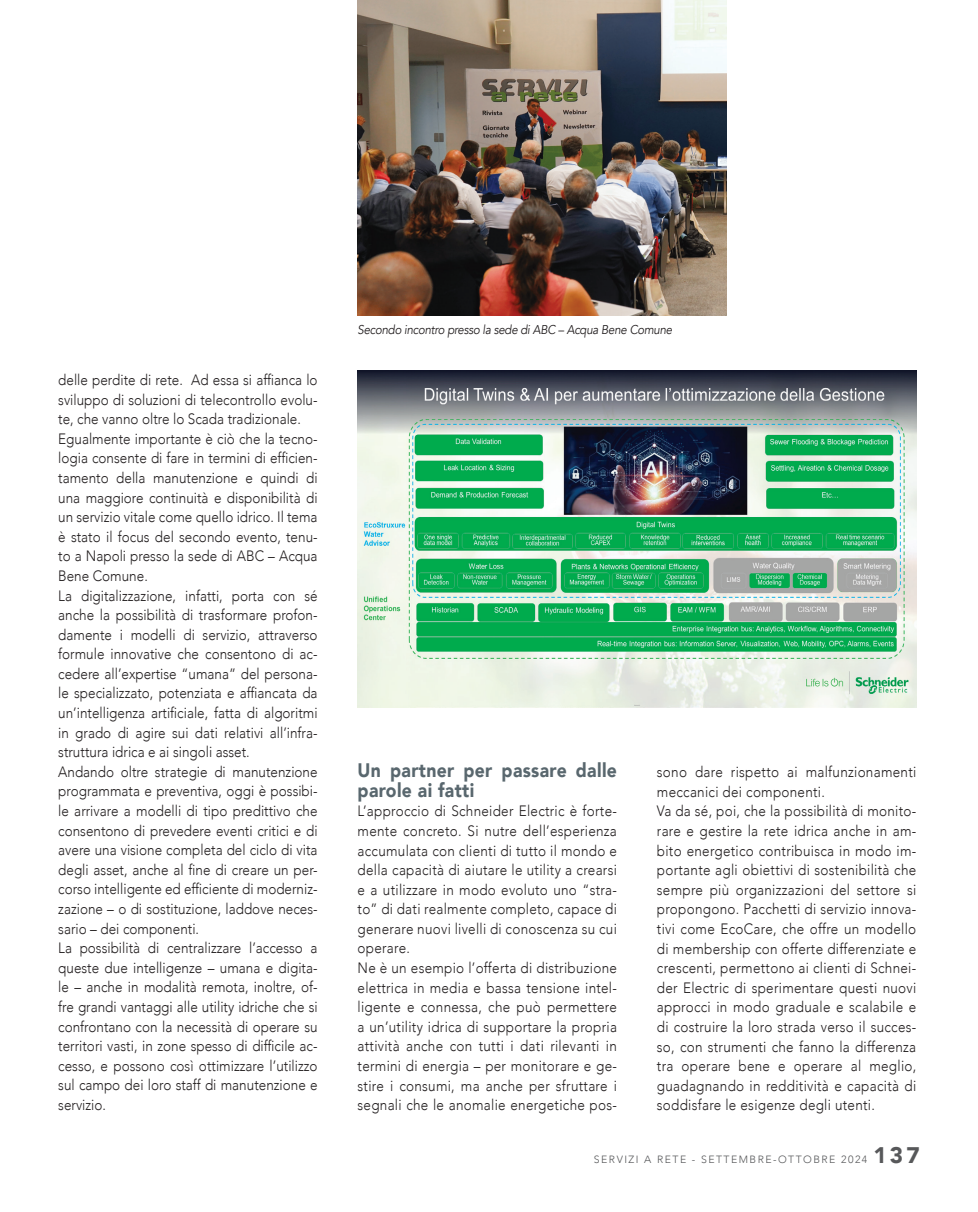
<style>
.page{position:relative;width:978px;height:1212px;background:#fff}
.page>*{position:absolute;margin:0;border:0;box-sizing:border-box;transform-origin:0 0}
.t1{font:900 19.5px/19.6px "Avenir";letter-spacing:.02em;color:#59676e;scale:.9 1}
.t2{font:300 15px/19.6px "Avenir";color:#231f20;scale:.9 1}
.t3{font:300 15px/19.6px "Avenir";letter-spacing:.02em;color:#231f20;scale:.9 1}
.t4{font:italic 12.75px "Avenir";letter-spacing:-.02em;color:#231f20;scale:.9 1}
.t5{font:300 10.5px "Avenir";letter-spacing:.14em;color:#57585a}
.s1{font-weight:900;font-size:22.5px}
</style>
<div class="page">
<img style="left:358px;top:0;width:369px;height:316px">
<img style="left:358px;top:370px;width:558px;height:337px">
<p class="t2" style="left:58px;top:370px;width:290px">delle perdite di rete. Ad essa si affianca lo sviluppo di soluzioni di telecontrollo evolu&shy;te, che vanno oltre lo Scada tradizionale.<br>Egualmente importante è ciò che la tecno&shy;logia consente di fare in termini di efficien&shy;tamento della manutenzione e quindi di una maggiore continuità e disponibilità di un servizio vitale come quello idrico. Il tema è stato il focus del secondo evento, tenu&shy;to a Napoli presso la sede di ABC – Acqua Bene Comune.<br>La digitalizzazione, infatti, porta con sé anche la possibilità di trasformare profon&shy;damente i modelli di servizio, attraverso formule innovative che consentono di ac&shy;cedere all’expertise “umana” del persona&shy;le specializzato, potenziata e affiancata da un’intelligenza artificiale, fatta di algoritmi in grado di agire sui dati relativi all’infra&shy;struttura idrica e ai singoli asset.<br>Andando oltre strategie di manutenzione programmata e preventiva, oggi è possibi&shy;le arrivare a modelli di tipo predittivo che consentono di prevedere eventi critici e di avere una visione completa del ciclo di vita degli asset, anche al fine di creare un per&shy;corso intelligente ed efficiente di moderniz&shy;zazione – o di sostituzione, laddove neces&shy;sario – dei componenti.<br>La possibilità di centralizzare l’accesso a queste due intelligenze – umana e digita&shy;le – anche in modalità remota, inoltre, of&shy;fre grandi vantaggi alle utility idriche che si confrontano con la necessità di operare su territori vasti, in zone spesso di difficile ac&shy;cesso, e possono così ottimizzare l’utilizzo sul campo dei loro staff di manutenzione e servizio.</p>
<p class="t4" style="left:358px;top:322px;width:351px">Secondo incontro presso la sede di ABC – Acqua Bene Comune</p>
<h1 class="t1" style="left:358px;top:760px;width:290px">Un partner per passare dalle parole ai fatti</h1>
<p class="t3" style="left:358px;top:801px;width:290px">L’approccio di Schneider Electric è forte&shy;mente concreto. Si nutre dell’esperienza accumulata con clienti di tutto il mondo e della capacità di aiutare le utility a crearsi e a utilizzare in modo evoluto uno “stra&shy;to” di dati realmente completo, capace di generare nuovi livelli di conoscenza su cui operare.<br>Ne è un esempio l’offerta di distribuzione elettrica in media e bassa tensione intel&shy;ligente e connessa, che può permettere a un’utility idrica di supportare la propria attività anche con tutti i dati rilevanti in termini di energia – per monitorare e ge&shy;stire i consumi, ma anche per sfruttare i segnali che le anomalie energetiche pos-</p>
<p class="t3" style="left:657px;top:762px;width:290px">sono dare rispetto ai malfunzionamenti meccanici dei componenti.<br>Va da sé, poi, che la possibilità di monito&shy;rare e gestire la rete idrica anche in am&shy;bito energetico contribuisca in modo im&shy;portante agli obiettivi di sostenibilità che sempre più organizzazioni del settore si propongono. Pacchetti di servizio innova&shy;tivi come EcoCare, che offre un modello di membership con offerte differenziate e crescenti, permettono ai clienti di Schnei&shy;der Electric di sperimentare questi nuovi approcci in modo graduale e scalabile e di costruire la loro strada verso il succes&shy;so, con strumenti che fanno la differenza tra operare bene e operare al meglio, guadagnando in redditività e capacità di soddisfare le esigenze degli utenti.</p>
<p class="t5" style="left:594px;top:1153px;width:327px">SERVIZI A RETE - SETTEMBRE-OTTOBRE 2024 <span class="s1">137</span></p>
</div>
